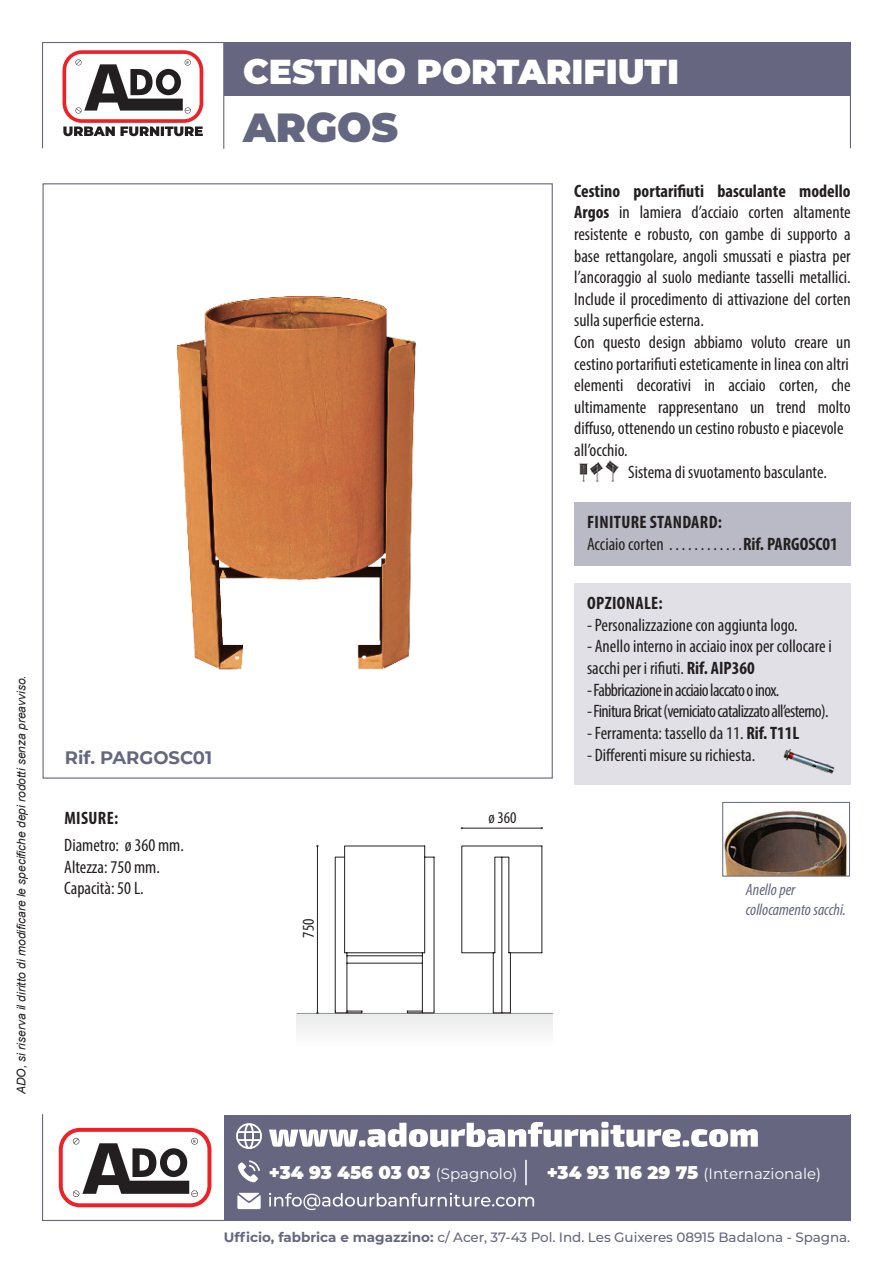
<style>
.page{position:relative;width:893px;height:1263px;background:#fff}
.page>*{position:absolute;margin:0;border:0;box-sizing:border-box;transform-origin:0 0}
.t1{font:900 40.5px "Montserrat";color:#64677f}
.t2{font:900 34.5px "Montserrat";color:#fff}
.t3{font:condensed 18px/21.6px "Myriad Pro";color:#231f20;text-align:justify}
.t4{font:condensed 18px "Myriad Pro";letter-spacing:-.035em;color:#231f20}
.t5{font:700 condensed 18px "Myriad Pro";letter-spacing:.02em;color:#231f20}
.t6{font:900 18px "Montserrat";letter-spacing:-.005em;color:#fff}
.t7{font:700 18px "Montserrat";color:#64677f}
.t8{font:italic condensed 16.5px "Myriad Pro";color:#64677f}
.t9{font:condensed 16.5px "Myriad Pro";color:#231f20}
.t10{font:15px "Montserrat";color:#fff}
.t11{font:500 13.5px "Montserrat";letter-spacing:-.005em;color:#666680}
.t12{font:italic 12px "Arial";color:#231f20}
.t13{font:4.8px "Myriad Pro";color:#231f20}
.t14{font:4.35px "Myriad Pro";color:#231f20}
.s1{font-weight:700}
.s2{font-weight:400;font-size:15px}
.s3{font-weight:900;font-size:18px}
</style>
<div class="page">
<svg style="left:59px;top:1128px;width:152px;height:79px"></svg>
<div style="left:224px;top:1115px;width:626px;height:105px;background:#666680"></div>
<svg style="left:236px;top:1123px;width:26px;height:26px"></svg>
<svg style="left:237px;top:1193px;width:24px;height:16px"></svg>
<hr style="left:525px;top:1160px;width:2px;height:25px;background:#fff">
<div style="left:42px;top:1113px;width:809px;height:108px;border:1px solid #666680"></div>
<svg style="left:269px;top:1122px;width:489px;height:25px"></svg>
<svg style="left:269px;top:1193px;width:265px;height:17px"></svg>
<svg style="left:238px;top:1160px;width:22px;height:22px"></svg>
<div style="left:42px;top:42px;width:809px;height:107px;border:1px solid #666680"></div>
<hr style="left:223px;top:43px;width:1px;height:106px;background:#666680">
<div style="left:224px;top:43px;width:626px;height:53px;background:#666680"></div>
<svg style="left:63px;top:50px;width:140px;height:86px"></svg>
<div style="left:297px;top:1013px;width:256px;height:34px;background:#f3f3f4"></div>
<hr style="left:297px;top:1013px;width:256px;height:1px;background:#939598">
<hr style="left:462px;top:828px;width:80px;height:1px;background:#231f20">
<hr style="left:317px;top:846px;width:1px;height:167px;background:#231f20">
<svg style="left:335px;top:846px;width:207px;height:167px"></svg>
<img style="left:176px;top:296px;width:240px;height:374px">
<div style="left:574px;top:502px;width:277px;height:64px;background:#babac6"></div>
<img style="left:724px;top:810px;width:124px;height:64px">
<div style="left:722px;top:802px;width:128px;height:74px;border:1px solid #64677f"></div>
<div style="left:574px;top:583px;width:276px;height:201px;background:#e0e0e6"></div>
<img style="left:783px;top:750px;width:51px;height:24px">
<img style="left:579px;top:460px;width:39px;height:22px">
<p class="t12" style="left:14px;top:1094px;width:420px;rotate:-90deg">ADO, si riserva il diritto di modificare le specifiche depi rodotti senza preavviso.</p>
<p class="t14" style="left:187px;top:60px;width:4px">R</p>
<p class="t7" style="left:65px;top:745px;width:149px">Rif. PARGOSC01</p>
<p class="t2" style="left:243px;top:45px;width:438px">CESTINO PORTARIFIUTI</p>
<p class="t1" style="left:243px;top:98px;width:156px">ARGOS</p>
<p class="t3" style="left:574px;top:180px;width:278px"><span class="s1">Cestino portarifiuti basculante modello Argos</span> in lamiera d’acciaio corten altamente resistente e robusto, con gambe di supporto a base rettangolare, angoli smussati e piastra per l’ancoraggio al suolo mediante tasselli metallici.<br>Include il procedimento di attivazione del corten sulla superficie esterna.</p>
<p class="t3" style="left:574px;top:331px;width:278px">Con questo design abbiamo voluto creare un cestino portarifiuti esteticamente in linea con altri</p>
<p class="t3" style="left:574px;top:374px;width:278px">elementi decorativi in acciaio corten, che ultimamente rappresentano un trend molto diffuso, ottenendo un cestino robusto e piacevole</p>
<p class="t3" style="left:574px;top:439px;width:53px">all’occhio.</p>
<p class="t3" style="left:628px;top:461px;width:199px">Sistema di svuotamento basculante.</p>
<p class="t5" style="left:587px;top:511px;width:136px">FINITURE STANDARD:</p>
<p class="t3" style="left:587px;top:533px;width:252px">Acciaio corten . . . . . . . . . . . <span class="s1">Rif. PARGOSC01</span></p>
<p class="t5" style="left:587px;top:592px;width:77px">OPZIONALE:</p>
<p class="t3" style="left:587px;top:614px;width:211px">- Personalizzazione con aggiunta logo.</p>
<p class="t3" style="left:587px;top:635px;width:246px">- Anello interno in acciaio inox per collocare i</p>
<p class="t3" style="left:587px;top:657px;width:169px">sacchi per i rifiuti. <span class="s1">Rif. AIP360</span></p>
<p class="t4" style="left:587px;top:679px;width:192px">- Fabbricazione in acciaio laccato o inox.</p>
<p class="t4" style="left:587px;top:700px;width:241px">- Finitura Bricat (verniciato catalizzato all’esterno).</p>
<p class="t3" style="left:587px;top:722px;width:214px">- Ferramenta: tassello da 11. <span class="s1">Rif. T11L</span></p>
<p class="t3" style="left:587px;top:743px;width:168px">- Differenti misure su richiesta.</p>
<p class="t5" style="left:64px;top:807px;width:55px">MISURE:</p>
<p class="t3" style="left:64px;top:834px;width:120px">Diametro: ø 360 mm.</p>
<p class="t3" style="left:64px;top:856px;width:95px">Altezza: 750 mm.</p>
<p class="t3" style="left:64px;top:877px;width:79px">Capacità: 50 L.</p>
<p class="t8" style="left:746px;top:880px;width:51px">Anello per</p>
<p class="t8" style="left:746px;top:899px;width:102px">collocamento sacchi.</p>
<p class="t9" style="left:488px;top:807px;width:29px">ø 360</p>
<p class="t9" style="left:298px;top:938px;width:21px;rotate:-90deg">750</p>
<p class="t13" style="left:193px;top:1138px;width:4px">R</p>
<p class="t6" style="left:269px;top:1159px;width:250px">+34 93 456 03 03 <span class="s2">(Spagnolo)</span></p>
<p class="t10" style="left:547px;top:1164px;width:276px"><span class="s3">+34 93 116 29 75</span> (Internazionale)</p>
<p class="t11" style="left:224px;top:1227px;width:628px"><span class="s1">Ufficio, fabbrica e magazzino:</span> c/ Acer, 37-43 Pol. Ind. Les Guixeres 08915 Badalona - Spagna.</p>
</div>
